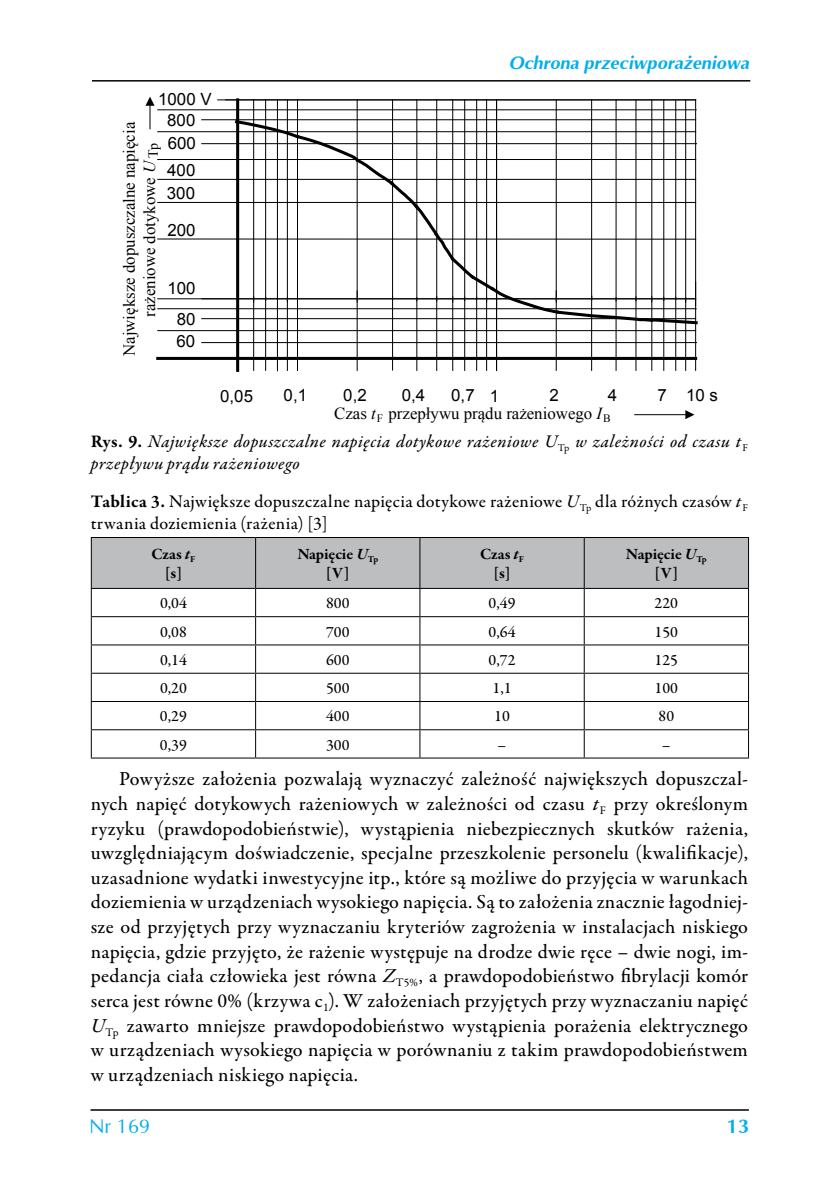
<style>
.page{position:relative;width:840px;height:1191px;background:#fff}
.page>*{position:absolute;margin:0;border:0;box-sizing:border-box;transform-origin:0 0}
.t1{font:500 20px/24.6px "Garamond Premr Pro";letter-spacing:.015em;color:#000;text-align:justify}
.t2{font:20px "Ottawa";color:#00aeef}
.t3{font:700 20px "Ottawa";color:#00aeef}
.t4{font:500 18px/21.6px "Garamond Premr Pro";letter-spacing:.02em;color:#000}
.t5{font:18px/21.6px "Garamond Premr Pro Med It";letter-spacing:.025em;color:#000}
.t6{font:italic 700 18px "Ottawa";color:#00aeef}
.t7{font:16.8px/20.2px "Times New Roman";color:#000}
.t8{font:16.8px "Arial";letter-spacing:.005em;color:#000}
.t9{font:500 16px "Garamond Premr Pro";color:#000}
.t10{font:700 16px/19.2px "Garamond Premr Pro";color:#000;text-align:center}
.t11{font:11.2px "Times New Roman";color:#000}
.s1{font-style:italic}
.s2{font-family:"Garamond Premr Pro";font-weight:700}
.s3{font-weight:700}
.s4{font-family:"Garamond Premr Pro Med It";font-weight:400}
.s5{font-weight:400}
</style>
<div class="page">
<hr style="left:92px;top:80px;width:657px;height:2px;background:#000">
<hr style="left:90px;top:1109px;width:658px;height:1px;background:#000">
<hr style="left:158px;top:357px;width:537px;height:3px;background:#000">
<hr style="left:218px;top:99px;width:477px;height:1px;background:#000">
<hr style="left:476px;top:100px;width:1px;height:270px;background:#000">
<hr style="left:486px;top:100px;width:1px;height:270px;background:#000">
<hr style="left:416px;top:100px;width:1px;height:270px;background:#000">
<hr style="left:436px;top:100px;width:1px;height:270px;background:#000">
<hr style="left:452px;top:100px;width:1px;height:270px;background:#000">
<hr style="left:464px;top:100px;width:1px;height:270px;background:#000">
<hr style="left:392px;top:100px;width:1px;height:270px;background:#000">
<hr style="left:356px;top:100px;width:1px;height:270px;background:#000">
<hr style="left:496px;top:100px;width:1px;height:270px;background:#000">
<hr style="left:674px;top:101px;width:1px;height:269px;background:#000">
<hr style="left:684px;top:100px;width:1px;height:270px;background:#000">
<hr style="left:694px;top:100px;width:1px;height:270px;background:#000">
<hr style="left:615px;top:100px;width:1px;height:270px;background:#000">
<hr style="left:635px;top:100px;width:1px;height:270px;background:#000">
<hr style="left:651px;top:100px;width:1px;height:270px;background:#000">
<hr style="left:663px;top:100px;width:1px;height:270px;background:#000">
<hr style="left:590px;top:100px;width:1px;height:270px;background:#000">
<hr style="left:555px;top:100px;width:1px;height:270px;background:#000">
<hr style="left:277px;top:100px;width:1px;height:271px;background:#000">
<hr style="left:287px;top:100px;width:1px;height:270px;background:#000">
<hr style="left:297px;top:100px;width:1px;height:270px;background:#000">
<hr style="left:236px;top:100px;width:3px;height:270px;background:#000">
<hr style="left:253px;top:100px;width:1px;height:270px;background:#000">
<hr style="left:265px;top:100px;width:1px;height:270px;background:#000">
<hr style="left:202px;top:318px;width:493px;height:1px;background:#000">
<hr style="left:158px;top:308px;width:537px;height:1px;background:#000">
<hr style="left:202px;top:342px;width:494px;height:1px;background:#000">
<hr style="left:158px;top:330px;width:537px;height:1px;background:#000">
<hr style="left:158px;top:298px;width:537px;height:1px;background:#000">
<hr style="left:158px;top:238px;width:537px;height:2px;background:#000">
<hr style="left:158px;top:202px;width:537px;height:1px;background:#000">
<hr style="left:158px;top:179px;width:537px;height:1px;background:#000">
<hr style="left:158px;top:159px;width:537px;height:1px;background:#000">
<hr style="left:202px;top:119px;width:493px;height:1px;background:#000">
<hr style="left:158px;top:109px;width:537px;height:1px;background:#000">
<hr style="left:202px;top:143px;width:494px;height:1px;background:#000">
<hr style="left:158px;top:131px;width:537px;height:1px;background:#000">
<svg style="left:145px;top:97px;width:9px;height:32px"></svg>
<svg style="left:233px;top:117px;width:465px;height:209px"></svg>
<hr style="left:634px;top:414px;width:52px;height:1px;background:#000">
<svg style="left:685px;top:410px;width:9px;height:9px"></svg>
<hr style="left:91px;top:757px;width:164px;height:1px;background:#000">
<hr style="left:255px;top:757px;width:164px;height:1px;background:#000">
<hr style="left:419px;top:757px;width:165px;height:1px;background:#000">
<hr style="left:584px;top:757px;width:164px;height:1px;background:#000">
<svg style="left:91px;top:538px;width:657px;height:219px"></svg>
<hr style="left:91px;top:537px;width:164px;height:1px;background:#000">
<hr style="left:91px;top:538px;width:1px;height:50px;background:#000">
<hr style="left:419px;top:537px;width:165px;height:1px;background:#000">
<hr style="left:419px;top:538px;width:1px;height:50px;background:#000">
<hr style="left:255px;top:537px;width:164px;height:1px;background:#000">
<hr style="left:255px;top:538px;width:1px;height:50px;background:#000">
<hr style="left:584px;top:537px;width:164px;height:1px;background:#000">
<hr style="left:583px;top:538px;width:1px;height:50px;background:#000">
<hr style="left:747px;top:538px;width:1px;height:50px;background:#000">
<p class="t8" style="left:158px;top:88px;width:55px">1000 V</p>
<p class="t8" style="left:167px;top:109px;width:30px">800</p>
<p class="t7" style="left:119px;top:317px;width:196px;text-indent:-39px;rotate:-90deg">Największe dopuszczalne napięcia rażeniowe dotykowe <span class="s1">U</span><sub>Tp</sub></p>
<p class="t8" style="left:168px;top:132px;width:30px">600</p>
<p class="t8" style="left:167px;top:159px;width:30px">400</p>
<p class="t8" style="left:167px;top:182px;width:30px">300</p>
<p class="t8" style="left:167px;top:219px;width:30px">200</p>
<p class="t8" style="left:167px;top:277px;width:30px">100</p>
<p class="t8" style="left:177px;top:308px;width:20px">80</p>
<p class="t8" style="left:176px;top:330px;width:20px">60</p>
<p class="t6" style="left:508px;top:51px;width:242px">Ochrona przeciwporażeniowa</p>
<p class="t8" style="left:220px;top:385px;width:34px">0,05</p>
<p class="t8" style="left:283px;top:384px;width:25px">0,1</p>
<p class="t8" style="left:343px;top:384px;width:25px">0,2</p>
<p class="t8" style="left:401px;top:384px;width:25px">0,4</p>
<p class="t8" style="left:451px;top:384px;width:49px">0,7 1</p>
<p class="t8" style="left:549px;top:384px;width:11px">2</p>
<p class="t8" style="left:607px;top:384px;width:11px">4</p>
<p class="t8" style="left:657px;top:384px;width:62px">7 10s</p>
<p class="t7" style="left:334px;top:403px;width:269px">Czas <span class="s1">t</span> przepływu prądu rażeniowego <span class="s1">I</span></p>
<p class="t11" style="left:376px;top:411px;width:8px">F</p>
<p class="t11" style="left:602px;top:411px;width:9px">B</p>
<p class="t5" style="left:91px;top:432px;width:658px"><span class="s2">Rys. 9.</span> Największe dopuszczalne napięcia dotykowe rażeniowe U<sub>Tp</sub> w zależności od czasu t<sub>F </sub>przepływu prądu rażeniowego</p>
<p class="t4" style="left:91px;top:491px;width:658px"><span class="s3">Tablica 3.</span> Największe dopuszczalne napięcia dotykowe rażeniowe <span class="s4">U</span><sub>Tp</sub> dla różnych czasów <span class="s4">t</span><sub>F </sub>trwania doziemienia (rażenia) [3]</p>
<p class="t10" style="left:151px;top:545px;width:45px">Czas <span class="s1">t</span><sub>F </sub>[s]</p>
<p class="t10" style="left:297px;top:545px;width:82px">Napięcie <span class="s1">U</span><sub>Tp </sub>[V]</p>
<p class="t10" style="left:480px;top:545px;width:45px">Czas <span class="s1">t</span><sub>F </sub>[s]</p>
<p class="t10" style="left:625px;top:545px;width:82px">Napięcie <span class="s1">U</span><sub>Tp </sub>[V]</p>
<p class="t9" style="left:160px;top:593px;width:28px">0,04</p>
<p class="t9" style="left:326px;top:593px;width:25px">800</p>
<p class="t9" style="left:488px;top:593px;width:28px">0,49</p>
<p class="t9" style="left:654px;top:593px;width:25px">220</p>
<p class="t9" style="left:160px;top:622px;width:28px">0,08</p>
<p class="t9" style="left:326px;top:622px;width:25px">700</p>
<p class="t9" style="left:488px;top:622px;width:28px">0,64</p>
<p class="t9" style="left:654px;top:622px;width:25px">150</p>
<p class="t9" style="left:160px;top:650px;width:28px">0,14</p>
<p class="t9" style="left:326px;top:650px;width:25px">600</p>
<p class="t9" style="left:488px;top:650px;width:28px">0,72</p>
<p class="t9" style="left:654px;top:650px;width:25px">125</p>
<p class="t9" style="left:160px;top:678px;width:28px">0,20</p>
<p class="t9" style="left:326px;top:678px;width:25px">500</p>
<p class="t9" style="left:492px;top:678px;width:21px">1,1</p>
<p class="t9" style="left:654px;top:678px;width:25px">100</p>
<p class="t9" style="left:160px;top:706px;width:28px">0,29</p>
<p class="t9" style="left:326px;top:706px;width:25px">400</p>
<p class="t9" style="left:494px;top:706px;width:17px">10</p>
<p class="t9" style="left:658px;top:706px;width:17px">80</p>
<p class="t9" style="left:160px;top:735px;width:28px">0,39</p>
<p class="t9" style="left:326px;top:735px;width:25px">300</p>
<p class="t9" style="left:497px;top:735px;width:10px">–</p>
<p class="t9" style="left:661px;top:735px;width:10px">–</p>
<p class="t1" style="left:91px;top:767px;width:658px;text-indent:28px">Powyższe założenia pozwalają wyznaczyć zależność największych dopuszczal&shy;nych napięć dotykowych rażeniowych w zależności od czasu <span class="s4">t</span><sub>F</sub> przy określonym ryzyku (prawdopodobieństwie), wystąpienia niebezpiecznych skutków rażenia, uwzględniającym doświadczenie, specjalne przeszkolenie personelu (kwalifikacje), uzasadnione wydatki inwestycyjne itp., które są możliwe do przyjęcia w warunkach doziemienia w urządzeniach wysokiego napięcia. Są to założenia znacznie łagodniej&shy;sze od przyjętych przy wyznaczaniu kryteriów zagrożenia w instalacjach niskiego napięcia, gdzie przyjęto, że rażenie występuje na drodze dwie ręce – dwie nogi, im&shy;pedancja ciała człowieka jest równa <span class="s4">Z</span><sub>T5%</sub><span class="s5">,</span> a prawdopodobieństwo fibrylacji komór serca jest równe 0% (krzywa c<sub>1</sub>). W założeniach przyjętych przy wyznaczaniu napięć <span class="s4">U</span><sub>Tp</sub> zawarto mniejsze prawdopodobieństwo wystąpienia porażenia elektrycznego w urządzeniach wysokiego napięcia w porównaniu z takim prawdopodobieństwem w urządzeniach niskiego napięcia.</p>
<p class="t2" style="left:89px;top:1114px;width:63px">Nr 169</p>
<p class="t3" style="left:726px;top:1114px;width:24px">13</p>
</div>
